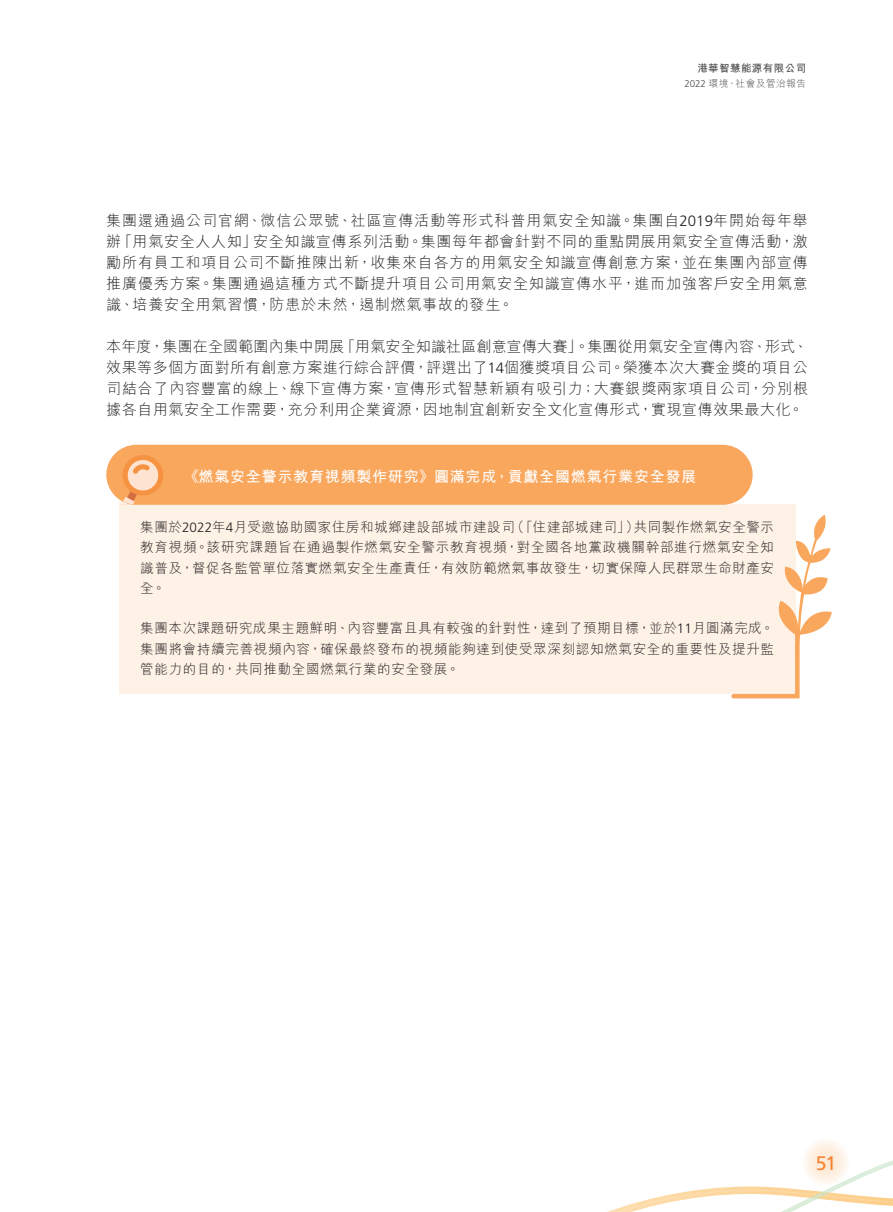
<style>
.page{position:relative;width:893px;height:1212px;background:#fff}
.page>*{position:absolute;margin:0;border:0;box-sizing:border-box;transform-origin:0 0}
.t1{font:19.5px "Frutiger LT Std";color:#f48232}
.Body_Text{font:300 15px/21px "M Hei HK";letter-spacing:.05em;color:#231f20;text-align:justify}
.Body_Text-2{font:700 15px "M Hei HK";letter-spacing:.055em;color:#fff}
.Body_Text-3{font:300 13.5px/20.2px "M Hei HK";letter-spacing:.05em;color:#231f20;text-align:justify}
.t2{font:700 10.5px "M Hei HK";letter-spacing:.04em;color:#494a4b}
.t3{font:300 9.75px "M Hei HK";letter-spacing:.04em;color:#494a4b}
.s1{font-family:"Frutiger LT Std"}
</style>
<div class="page">
<svg style="left:607px;top:1140px;width:286px;height:72px"></svg>
<svg style="left:731px;top:515px;width:101px;height:184px"></svg>
<div style="left:119px;top:505px;width:676px;height:189px;background:#fef1e6"></div>
<div style="left:106px;top:445px;width:647px;height:60px;background:#f9a75d;border-radius:30px"></div>
<svg style="left:117px;top:455px;width:49px;height:50px"></svg>
<p class="t2" style="left:697px;top:60px;width:110px">港華智慧能源有限公司</p>
<p class="t3" style="left:685px;top:78px;width:123px"><span class="s1">2022</span> 環境、社會及管治報告</p>
<p class="Body_Text" style="left:106px;top:210px;width:703px">集團還通過公司官網、微信公眾號、社區宣傳活動等形式科普用氣安全知識。集團自<span class="s1">2019</span>年開始每年舉辦「用氣安全人人知」安全知識宣傳系列活動。集團每年都會針對不同的重點開展用氣安全宣傳活動，激勵所有員工和項目公司不斷推陳出新，收集來自各方的用氣安全知識宣傳創意方案，並在集團內部宣傳推廣優秀方案。集團通過這種方式不斷提升項目公司用氣安全知識宣傳水平，進而加強客戶安全用氣意識、培養安全用氣習慣，防患於未然，遏制燃氣事故的發生。</p>
<p class="Body_Text" style="left:106px;top:336px;width:703px">本年度，集團在全國範圍內集中開展「用氣安全知識社區創意宣傳大賽」。集團從用氣安全宣傳內容、形式、效果等多個方面對所有創意方案進行綜合評價，評選出了<span class="s1">14</span>個獲獎項目公司。榮獲本次大賽金獎的項目公司結合了內容豐富的線上、線下宣傳方案，宣傳形式智慧新穎有吸引力；大賽銀獎兩家項目公司，分別根據各自用氣安全工作需要，充分利用企業資源，因地制宜創新安全文化宣傳形式，實現宣傳效果最大化。</p>
<p class="Body_Text-2" style="left:184px;top:466px;width:514px">《燃氣安全警示教育視頻製作研究》圓滿完成，貢獻全國燃氣行業安全發展</p>
<p class="Body_Text-3" style="left:140px;top:517px;width:635px">集團於<span class="s1">2022</span>年<span class="s1">4</span>月受邀協助國家住房和城鄉建設部城市建設司（「住建部城建司」）共同製作燃氣安全警示教育視頻。該研究課題旨在通過製作燃氣安全警示教育視頻，對全國各地黨政機關幹部進行燃氣安全知識普及，督促各監管單位落實燃氣安全生產責任，有效防範燃氣事故發生，切實保障人民群眾生命財產安全。</p>
<p class="Body_Text-3" style="left:140px;top:618px;width:635px">集團本次課題研究成果主題鮮明、內容豐富且具有較強的針對性，達到了預期目標，並於<span class="s1">11</span>月圓滿完成。集團將會持續完善視頻內容，確保最終發布的視頻能夠達到使受眾深刻認知燃氣安全的重要性及提升監管能力的目的，共同推動全國燃氣行業的安全發展。</p>
<h1 class="t1" style="left:816px;top:1151px;width:22px">51</h1>
</div>
